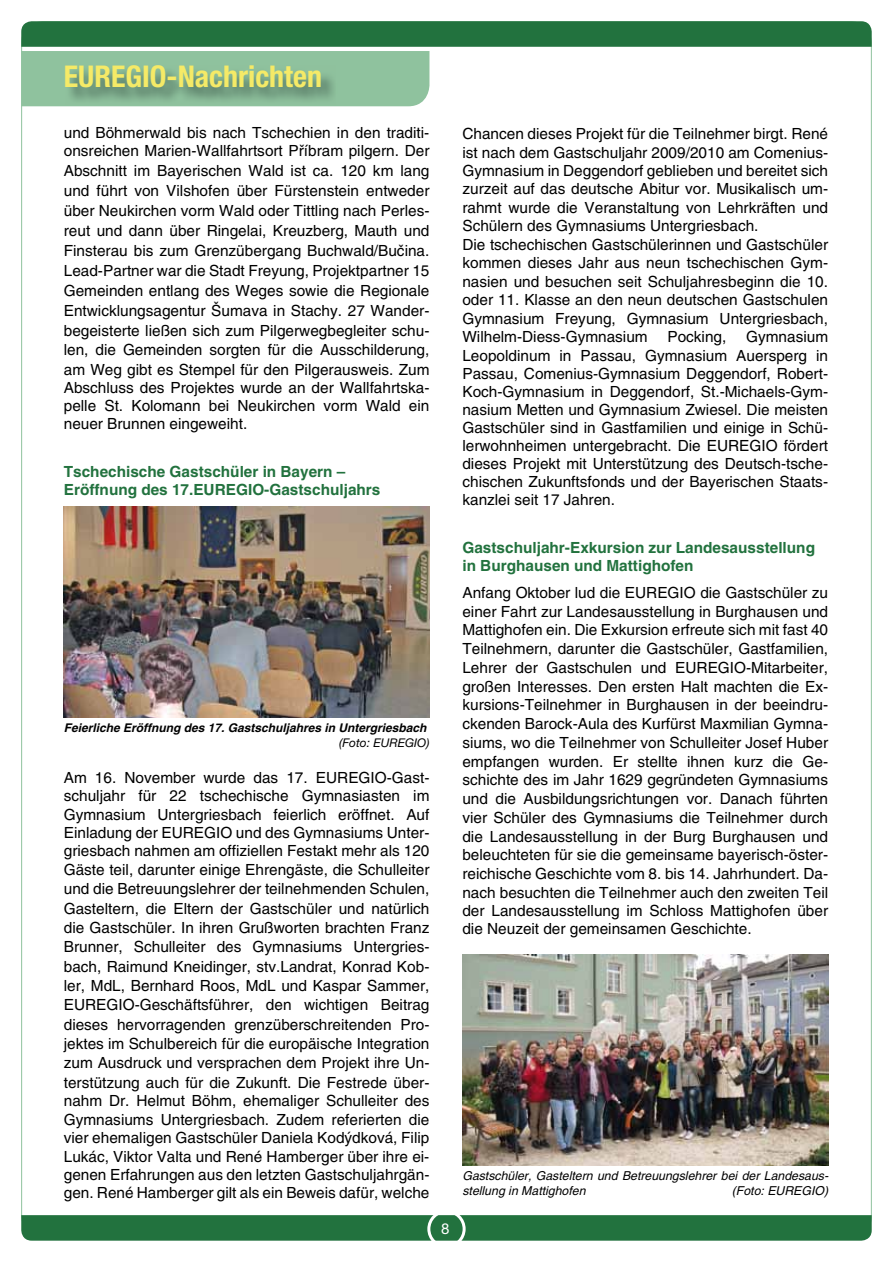
<style>
.page{position:relative;width:893px;height:1263px;background:#fff}
.page>*{position:absolute;margin:0;border:0;box-sizing:border-box;transform-origin:0 0}
.t1{font:700 condensed 30px "Helvetica Neue";color:#f5ea67}
.t2{font:15px/18.9px "H Central";color:#000;text-align:justify}
.t3{font:700 15px/18px "H Central";color:#22723e}
.t4{font:15px "Helvetica Neue";color:#fff}
.t5{font:italic 12px/15px "H Central";color:#000}
.t6{font:italic 700 12px "H Central";color:#000}
.t7{font:italic 12px "Helvetica Neue";color:#000}
</style>
<div class="page">
<svg style="left:21px;top:1215px;width:851px;height:26px"></svg>
<div style="left:427px;top:1210px;width:39px;height:38px;border:3px solid #fff;border-radius:50%"></div>
<svg style="left:21px;top:21px;width:851px;height:85px"></svg>
<img style="left:462px;top:955px;width:366px;height:210px">
<img style="left:64px;top:507px;width:366px;height:210px">
<img style="left:65px;top:66px;width:273px;height:38px">
<h1 class="t1" style="left:64px;top:58px;width:260px">EUREGIO-Nachrichten</h1>
<p class="t2" style="left:64px;top:124px;width:367px;line-height:18px">und Böhmerwald bis nach Tschechien in den traditi&shy;onsreichen Marien-Wallfahrtsort Pfiíbram pilgern. Der</p>
<p class="t2" style="left:64px;top:161px;width:367px;line-height:20px">Abschnitt im Bayerischen Wald ist ca. 120 km lang und führt von Vilshofen über Fürstenstein entweder über Neukirchen vorm Wald oder Tittling nach Perles&shy;reut und dann über Ringelai, Kreuzberg, Mauth und Finsterau bis zum Grenzübergang Buchwald/Buãina.<br>Lead-Partner war die Stadt Freyung, Projektpartner 15<br>Gemeinden entlang des Weges sowie die Regionale Entwicklungsagentur ·umava in Stachy. 27 Wander&shy;begeisterte ließen sich zum Pilgerwegbegleiter schu&shy;len, die Gemeinden sorgten für die Ausschilderung, am Weg gibt es Stempel für den Pilgerausweis. Zum</p>
<p class="t2" style="left:64px;top:379px;width:367px;line-height:18px">Abschluss des Projektes wurde an der Wallfahrtska&shy;pelle St. Kolomann bei Neukirchen vorm Wald ein neuer Brunnen eingeweiht.</p>
<p class="t3" style="left:64px;top:463px;width:318px">Tschechische Gastschüler in Bayern –<br>Eröffnung des 17.EUREGIO-Gastschuljahrs</p>
<p class="t6" style="left:64px;top:721px;width:364px">Feierliche Eröffnung des 17. Gastschuljahres in Untergriesbach</p>
<p class="t7" style="left:339px;top:736px;width:92px">(Foto: EUREGIO)</p>
<p class="t2" style="left:64px;top:768px;width:367px">Am 16. November wurde das 17. EUREGIO-Gast&shy;schuljahr für 22 tschechische Gymnasiasten im Gymnasium Untergriesbach feierlich eröffnet. Auf Einladung der EUREGIO und des Gymnasiums Unter&shy;griesbach nahmen am offiziellen Festakt mehr als 120<br>Gäste teil, darunter einige Ehrengäste, die Schulleiter und die Betreuungslehrer der teilnehmenden Schulen, Gasteltern, die Eltern der Gastschüler und natürlich die Gastschüler. In ihren Grußworten brachten Franz Brunner, Schulleiter des Gymnasiums Untergries&shy;bach, Raimund Kneidinger, stv.Landrat, Konrad Kob&shy;ler, MdL, Bernhard Roos, MdL und Kaspar Sammer, EUREGIO-Geschäftsführer, den wichtigen Beitrag dieses hervorragenden grenzüberschreitenden Pro&shy;jektes im Schulbereich für die europäische Integration zum Ausdruck und versprachen dem Projekt ihre Un&shy;terstützung auch für die Zukunft. Die Festrede über&shy;nahm Dr. Helmut Böhm, ehemaliger Schulleiter des Gymnasiums Untergriesbach. Zudem referierten die vier ehemaligen Gastschüler Daniela Kod˘dková, Filip Lukác, Viktor Valta und René Hamberger über ihre ei&shy;genen Erfahrungen aus den letzten Gastschuljahrgän&shy;gen. René Hamberger gilt als ein Beweis dafür, welche</p>
<p class="t4" style="left:441px;top:1220px;width:10px">8</p>
<p class="t2" style="left:462px;top:125px;width:367px;line-height:18.5px;text-align:left">Chancen dieses Projekt für die Teilnehmer birgt. René ist nach dem Gastschuljahr 2009/2010 am Comenius-Gymnasium in Deggendorf geblieben und bereitet sich zurzeit auf das deutsche Abitur vor. Musikalisch um&shy;rahmt wurde die Veranstaltung von Lehrkräften und Schülern des Gymnasiums Untergriesbach.<br>Die tschechischen Gastschülerinnen und Gastschüler kommen dieses Jahr aus neun tschechischen Gym&shy;nasien und besuchen seit Schuljahresbeginn die 10. oder 11. Klasse an den neun deutschen Gastschulen Gymnasium Freyung, Gymnasium Untergriesbach, Wilhelm-Diess-Gymnasium</p>
<p class="t2" style="left:462px;top:328px;width:367px;line-height:18.1px;text-indent:284px">Gymnasium Leopoldinum in Passau, Gymnasium Auersperg in Passau, Comenius-Gymnasium Deggendorf, Robert-Koch-Gymnasium in Deggendorf, St.-Michaels-Gym&shy;nasium Metten und Gymnasium Zwiesel. Die meisten Gastschüler sind in Gastfamilien und einige in Schü&shy;lerwohnheimen untergebracht. Die EUREGIO fördert dieses Projekt mit Unterstützung des Deutsch-tsche&shy;chischen Zukunftsfonds und der Bayerischen Staats&shy;kanzlei seit 17 Jahren.</p>
<p class="t3" style="left:462px;top:539px;width:354px">Gastschuljahr-Exkursion zur Landesausstellung in Burghausen und Mattighofen</p>
<p class="t2" style="left:462px;top:583px;width:367px">Anfang Oktober lud die EUREGIO die Gastschüler zu einer Fahrt zur Landesausstellung in Burghausen und Mattighofen ein. Die Exkursion erfreute sich mit fast 40<br>Teilnehmern, darunter die Gastschüler, Gastfamilien, Lehrer der Gastschulen und EUREGIO-Mitarbeiter, großen Interesses. Den ersten Halt machten die Ex&shy;kursions-Teilnehmer in Burghausen in der beeindru&shy;ckenden Barock-Aula des Kurfürst Maxmilian Gymna&shy;siums, wo die Teilnehmer von Schulleiter Josef Huber empfangen wurden. Er stellte ihnen kurz die Ge&shy;schichte des im Jahr 1629 gegründeten Gymnasiums und die Ausbildungsrichtungen vor. Danach führten vier Schüler des Gymnasiums die Teilnehmer durch die Landesausstellung in der Burg Burghausen und beleuchteten für sie die gemeinsame bayerisch-öster&shy;reichische Geschichte vom 8. bis 14. Jahrhundert. Da&shy;nach besuchten die Teilnehmer auch den zweiten Teil der Landesausstellung im Schloss Mattighofen über die Neuzeit der gemeinsamen Geschichte.</p>
<p class="t2" style="left:667px;top:327px;width:60px">Pocking,</p>
<p class="t5" style="left:462px;top:1169px;width:367px">Gastschüler, Gasteltern und Betreuungslehrer bei der Landesaus&shy;stellung in Mattighofen</p>
<p class="t5" style="left:732px;top:1184px;width:98px">(Foto: EUREGIO)</p>
</div>
